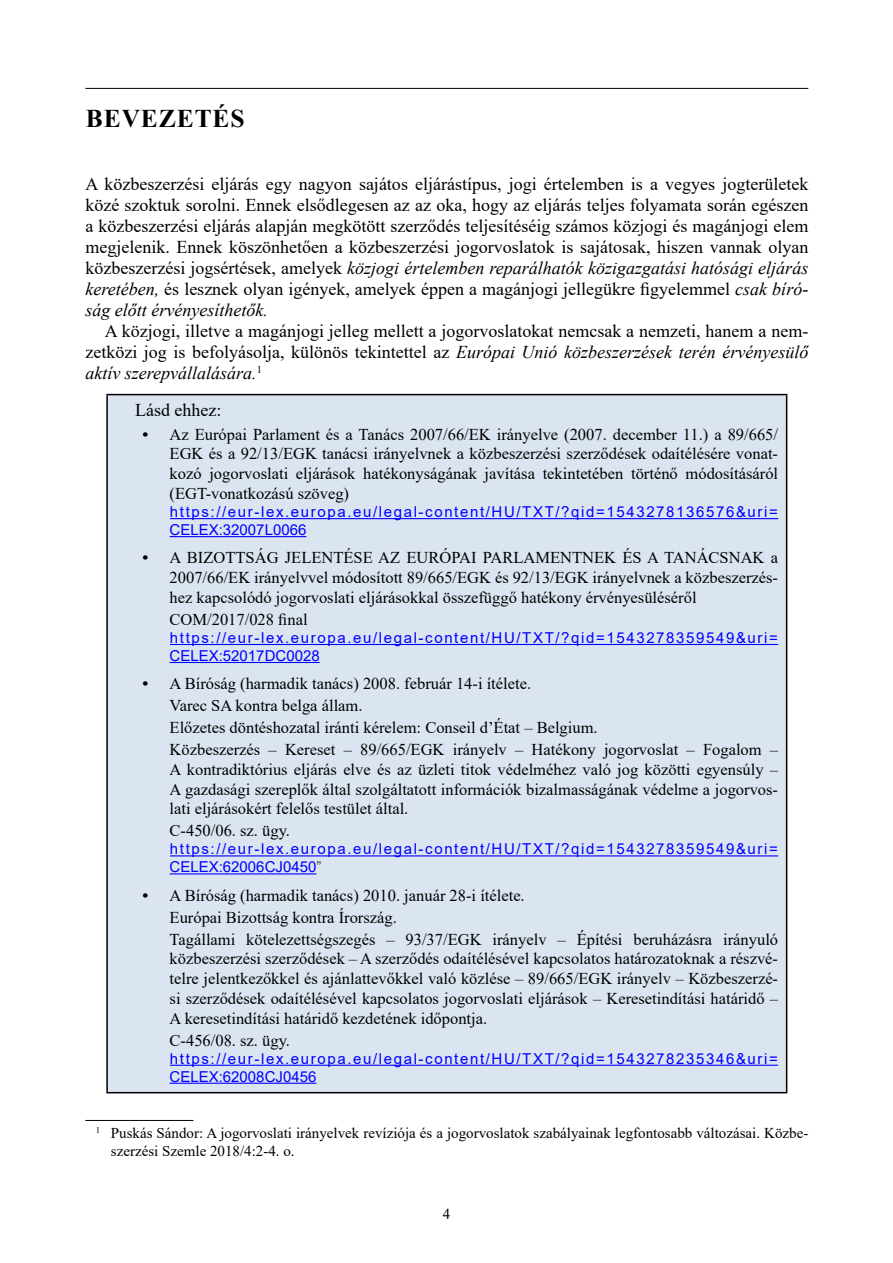
<style>
.page{position:relative;width:893px;height:1263px;background:#fff}
.page>*{position:absolute;margin:0;border:0;box-sizing:border-box;transform-origin:0 0}
._1__Fejezetcím{font:700 25.5px "Times New Roman";letter-spacing:.035em;color:#000}
.Első_bekezdés{font:18px/21px "Times New Roman";color:#000;text-align:justify}
.Kenyérszöveg{font:18px/21px "Times New Roman";color:#000;text-align:justify}
.Szövegkeret_kenyérszöveg{font:18px "Times New Roman";color:#000}
.Szövegkeret_1_szint_alatt_üres{font:16.5px/19.8px "Times New Roman";color:#000;text-align:justify}
.Szövegkeret_linkszöveg{font:15px/18px "Arial";letter-spacing:.11em;color:#00f}
.lábjegyzetszöveg{font:15px/18px "Times New Roman";color:#000}
.s1{font-style:italic}
.s2{font-weight:700}
.s3{color:#444}
</style>
<div class="page">
<hr style="left:85px;top:88px;width:723px;height:1px;background:#000">
<div style="left:107px;top:395px;width:680px;height:698px;background:#dbe5f1"></div>
<hr style="left:106px;top:394px;width:681px;height:1px;background:#000">
<hr style="left:106px;top:395px;width:2px;height:697px;background:#000">
<hr style="left:786px;top:395px;width:1px;height:697px;background:#000">
<hr style="left:106px;top:1092px;width:681px;height:1px;background:#000">
<hr style="left:170px;top:518px;width:608px;height:1px;background:#00f">
<hr style="left:170px;top:536px;width:136px;height:1px;background:#00f">
<hr style="left:170px;top:644px;width:608px;height:1px;background:#00f">
<hr style="left:170px;top:662px;width:150px;height:1px;background:#00f">
<hr style="left:170px;top:855px;width:608px;height:1px;background:#00f">
<hr style="left:170px;top:873px;width:146px;height:1px;background:#00f">
<hr style="left:170px;top:1065px;width:608px;height:1px;background:#00f">
<hr style="left:170px;top:1083px;width:146px;height:1px;background:#00f">
<hr style="left:85px;top:1120px;width:108px;height:1px;background:#000">
<h1 class="_1__Fejezetcím" style="left:86px;top:100px;width:160px">BEVEZETÉS</h1>
<p class="Első_bekezdés" style="left:85px;top:173px;width:724px">A közbeszerzési eljárás egy nagyon sajátos eljárástípus, jogi értelemben is a vegyes jogterületek közé szoktuk sorolni. Ennek elsődlegesen az az oka, hogy az eljárás teljes folyamata során egészen a közbeszerzési eljárás alapján megkötött szerződés teljesítéséig számos közjogi és magánjogi elem megjelenik. Ennek köszönhetően a közbeszerzési jogorvoslatok is sajátosak, hiszen vannak olyan közbeszerzési jogsértések, amelyek <span class="s1">közjogi értelemben reparálhatók közigazgatási hatósági eljárás keretében,</span> és lesznek olyan igények, amelyek éppen a magánjogi jellegükre figyelemmel <span class="s1">csak bíró&shy;ság előtt érvényesíthetők.</span></p>
<p class="Kenyérszöveg" style="left:85px;top:320px;width:724px;text-indent:19px">A közjogi, illetve a magánjogi jelleg mellett a jogorvoslatokat nemcsak a nemzeti, hanem a nem&shy;zetközi jog is befolyásolja, különös tekintettel az <span class="s1">Európai Unió közbeszerzések terén érvényesülő aktív szerepvállalására.</span><sup>1</sup></p>
<p class="Szövegkeret_kenyérszöveg" style="left:135px;top:397px;width:88px">Lásd ehhez:</p>
<p class="Szövegkeret_1_szint_alatt_üres" style="left:170px;top:424px;width:610px;text-indent:-27px"><span class="s2">•</span> Az Európai Parlament és a Tanács 2007/66/EK irányelve (2007. december 11.) a 89/665/ EGK és a 92/13/EGK tanácsi irányelvnek a közbeszerzési szerződések odaítélésére vonat&shy;kozó jogorvoslati eljárások hatékonyságának javítása tekintetében történő módosításáról (EGT-vonatkozású szöveg)</p>
<p class="Szövegkeret_linkszöveg" style="left:170px;top:503px;width:610px">https://eur-lex.europa.eu/legal-content/HU/TXT/?qid=1543278136576&amp;uri=<br>CELEX:32007L0066</p>
<p class="Szövegkeret_1_szint_alatt_üres" style="left:170px;top:547px;width:610px;text-indent:-27px"><span class="s2">•</span> A BIZOTTSÁG JELENTÉSE AZ EURÓPAI PARLAMENTNEK ÉS A TANÁCSNAK a 2007/66/EK irányelvvel módosított 89/665/EGK és 92/13/EGK irányelvnek a közbeszerzés&shy;hez kapcsolódó jogorvoslati eljárásokkal összefüggő hatékony érvényesüléséről</p>
<p class="Szövegkeret_1_szint_alatt_üres" style="left:170px;top:609px;width:139px">COM/2017/028 final</p>
<p class="Szövegkeret_linkszöveg" style="left:170px;top:628px;width:610px">https://eur-lex.europa.eu/legal-content/HU/TXT/?qid=1543278359549&amp;uri=<br>CELEX:52017DC0028</p>
<p class="Szövegkeret_1_szint_alatt_üres" style="left:143px;top:673px;width:390px"><span class="s2">•</span> A Bíróság (harmadik tanács) 2008. február 14-i ítélete.</p>
<p class="Szövegkeret_1_szint_alatt_üres" style="left:170px;top:695px;width:194px">Varec SA kontra belga állam.</p>
<p class="Szövegkeret_1_szint_alatt_üres" style="left:170px;top:717px;width:430px">Előzetes döntéshozatal iránti kérelem: Conseil d’État – Belgium.</p>
<p class="Szövegkeret_1_szint_alatt_üres" style="left:170px;top:739px;width:610px">Közbeszerzés – Kereset – 89/665/EGK irányelv – Hatékony jogorvoslat – Fogalom – A kontradiktórius eljárás elve és az üzleti titok védelméhez való jog közötti egyensúly – A gazdasági szereplők által szolgáltatott információk bizalmasságának védelme a jogorvos&shy;lati eljárásokért felelős testület által.</p>
<p class="Szövegkeret_1_szint_alatt_üres" style="left:170px;top:820px;width:122px">C-450/06. sz. ügy.</p>
<p class="Szövegkeret_linkszöveg" style="left:170px;top:840px;width:610px">https://eur-lex.europa.eu/legal-content/HU/TXT/?qid=1543278359549&amp;uri=<br>CELEX:62006CJ0450<span class="s3">”</span></p>
<p class="Szövegkeret_1_szint_alatt_üres" style="left:143px;top:885px;width:384px"><span class="s2">•</span> A Bíróság (harmadik tanács) 2010. január 28-i ítélete.</p>
<p class="Szövegkeret_1_szint_alatt_üres" style="left:170px;top:907px;width:229px">Európai Bizottság kontra Írország.</p>
<p class="Szövegkeret_1_szint_alatt_üres" style="left:170px;top:928px;width:610px">Tagállami kötelezettségszegés – 93/37/EGK irányelv – Építési beruházásra irányuló közbeszerzési szerződések – A szerződés odaítélésével kapcsolatos határozatoknak a részvé&shy;telre jelentkezőkkel és ajánlattevőkkel való közlése – 89/665/EGK irányelv – Közbeszerzé&shy;si szerződések odaítélésével kapcsolatos jogorvoslati eljárások – Keresetindítási határidő – A keresetindítási határidő kezdetének időpontja.</p>
<p class="Szövegkeret_1_szint_alatt_üres" style="left:170px;top:1030px;width:122px">C-456/08. sz. ügy.</p>
<p class="Szövegkeret_linkszöveg" style="left:170px;top:1049px;width:610px">https://eur-lex.europa.eu/legal-content/HU/TXT/?qid=1543278235346&amp;uri=<br>CELEX:62008CJ0456</p>
<p class="lábjegyzetszöveg" style="left:111px;top:1124px;width:699px;text-indent:-15px"><sup>1</sup> Puskás Sándor: A jogorvoslati irányelvek revíziója és a jogorvoslatok szabályainak legfontosabb változásai. Közbe&shy;szerzési Szemle 2018/4:2-4. o.</p>
<p class="lábjegyzetszöveg" style="left:443px;top:1205px;width:9px">4</p>
</div>
